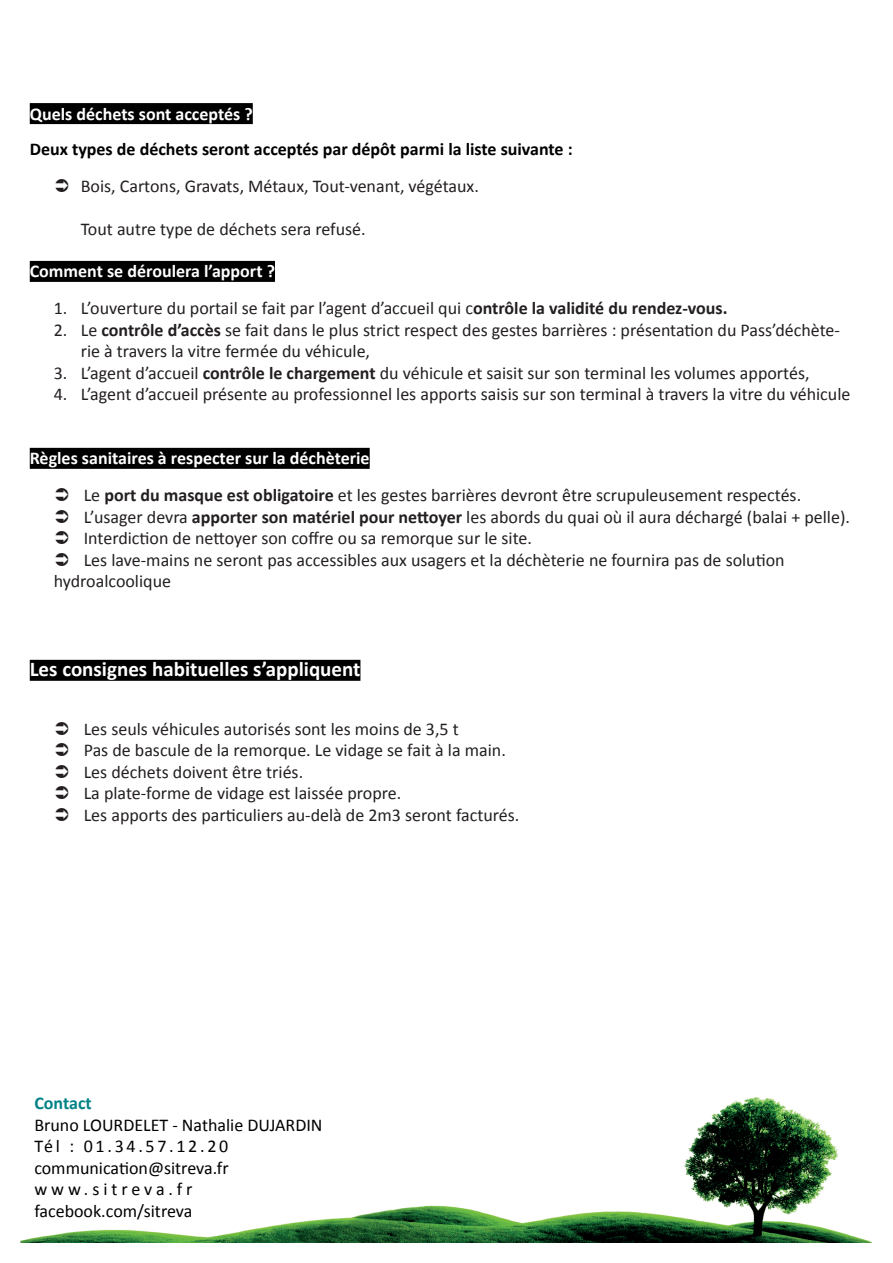
<style>
.page{position:relative;width:893px;height:1263px;background:#fff}
.page>*{position:absolute;margin:0;border:0;box-sizing:border-box;transform-origin:0 0}
.t1{font:700 21px "Calibri";color:#fff}
.t2{font:18px/21.6px "Calibri";color:#231f20}
.t3{font:18px/21.6px "Calibri";color:#000}
.t4{font:700 18px "Calibri";color:#000}
.t5{font:700 18px "Calibri";color:#fff}
.t6{font:700 18px "Calibri";color:#008287}
.s1{font-weight:700}
.s2{font-weight:700;color:#fff}
</style>
<div class="page">
<img style="left:21px;top:1098px;width:850px;height:144px">
<div style="left:30px;top:103px;width:223px;height:21px;background:#000"></div>
<div style="left:30px;top:261px;width:245px;height:21px;background:#000"></div>
<div style="left:30px;top:448px;width:340px;height:21px;background:#000"></div>
<div style="left:30px;top:660px;width:330px;height:21px;background:#000"></div>
<p class="t5" style="left:30px;top:102px;width:225px">Quels déchets sont acceptés ?</p>
<p class="t4" style="left:30px;top:138px;width:544px">Deux types de déchets seront acceptés par dépôt parmi la liste suivante :</p>
<p class="t2" style="left:81px;top:175px;width:400px">Bois, Cartons, Gravats, Métaux, Tout-venant, végétaux.</p>
<p class="t2" style="left:81px;top:218px;width:286px">Tout autre type de déchets sera refusé.</p>
<p class="t5" style="left:30px;top:260px;width:247px">Comment se déroulera l’apport ?</p>
<p class="t2" style="left:54px;top:297px;width:675px">1. L’ouverture du portail se fait par l’agent d’accueil qui c<span class="s1">ontrôle la validité du rendez-vous.</span></p>
<p class="t2" style="left:81px;top:319px;width:761px;text-indent:-27px">2. Le <span class="s1">contrôle d’accès</span> se fait dans le plus strict respect des gestes barrières : présentation du Pass’déchète&shy;rie à travers la vitre fermée du véhicule,</p>
<p class="t2" style="left:54px;top:362px;width:757px">3. L’agent d’accueil <span class="s1">contrôle le chargement</span> du véhicule et saisit sur son terminal les volumes apportés,</p>
<p class="t2" style="left:54px;top:384px;width:798px">4. L’agent d’accueil présente au professionnel les apports saisis sur son terminal à travers la vitre du véhicule</p>
<p class="t2" style="left:84px;top:440px;width:719px;line-height:36.6px;text-indent:-54px"><span class="s2">Règles sanitaires à respecter sur la déchèterie<br></span>Le <span class="s1">port du masque est obligatoire</span> et les gestes barrières devront être scrupuleusement respectés.</p>
<p class="t2" style="left:84px;top:506px;width:768px">L’usager devra <span class="s1">apporter son matériel pour nettoyer</span> les abords du quai où il aura déchargé (balai + pelle).</p>
<p class="t2" style="left:84px;top:527px;width:450px">Interdiction de nettoyer son coffre ou sa remorque sur le site.</p>
<p class="t2" style="left:84px;top:549px;width:702px">Les lave-mains ne seront pas accessibles aux usagers et la déchèterie ne fournira pas de solution</p>
<p class="t2" style="left:54px;top:571px;width:119px">hydroalcoolique</p>
<p class="t1" style="left:30px;top:656px;width:332px">Les consignes habituelles s’appliquent</p>
<p class="t2" style="left:84px;top:718px;width:437px">Les seuls véhicules autorisés sont les moins de 3,5 t<br>Pas de bascule de la remorque. Le vidage se fait à la main.<br>Les déchets doivent être triés.<br>La plate-forme de vidage est laissée propre.<br>Les apports des particuliers au-delà de 2m3 seront facturés.</p>
<p class="t6" style="left:34px;top:1091px;width:59px">Contact</p>
<p class="t3" style="left:34px;top:1114px;width:290px">Bruno LOURDELET - Nathalie DUJARDIN<br>Tél : 01.34.57.12.20 communication@sitreva.fr www.sitreva.fr facebook.com/sitreva</p>
</div>
